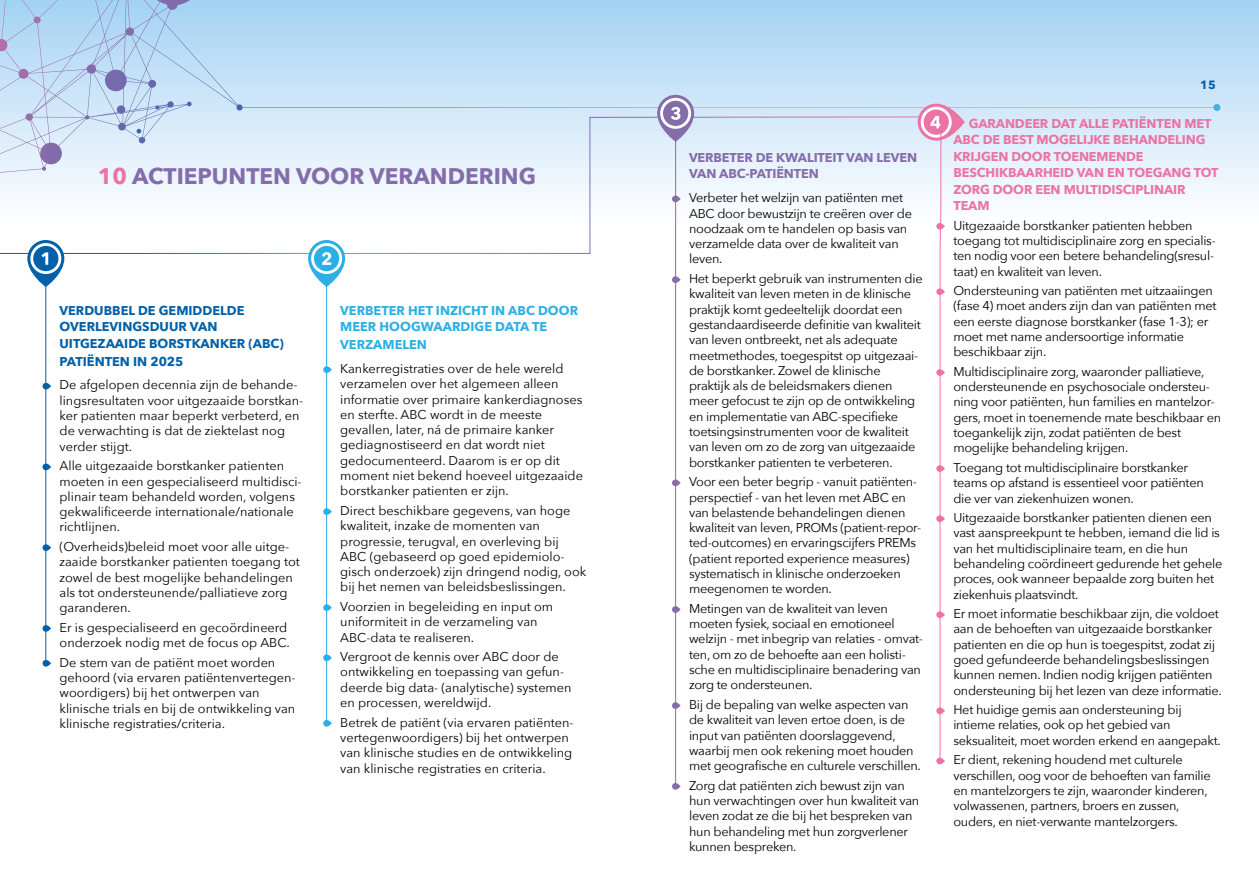
<style>
.page{position:relative;width:1259px;height:893px;background:#fff}
.page>*{position:absolute;margin:0;border:0;box-sizing:border-box;transform-origin:0 0}
.t1{font:700 22.5px "Avenir Next";color:#846daa}
.t2{font:12.75px/15.3px "Avenir Next";letter-spacing:-.02em;color:#000}
.t3{font:12.75px/15.3px "Avenir Next";color:#000}
.t4{font:700 12.75px/16.5px "Avenir Next";letter-spacing:-.01em;color:#eb73a5}
.t5{font:700 12.75px/16.5px "Avenir Next";color:#0060a9}
.t6{font:700 12.75px/16.5px "Avenir Next";color:#2dafe6}
.t7{font:700 12.75px/16.5px "Avenir Next";letter-spacing:-.01em;color:#846daa}
.t8{font:700 12px "Avenir Next";color:#0060a9}
.s1{color:#eb73a5}
</style>
<div class="page">
<div style="left:0;top:0;width:1259px;height:229px;background:linear-gradient(to bottom,#a5d2f3,#fff)"></div>
<svg style="left:0;top:0;width:1220px;height:173px;background:#beddf5"></svg>
<svg style="left:187px;top:102px;width:5px;height:4px"></svg>
<svg style="left:167px;top:101px;width:7px;height:7px"></svg>
<svg style="left:0;top:116px;width:920px;height:138px"></svg>
<svg style="left:27px;top:240px;width:37px;height:47px"></svg>
<svg style="left:28px;top:241px;width:35px;height:45px"></svg>
<svg style="left:30px;top:243px;width:31px;height:31px"></svg>
<svg style="left:308px;top:240px;width:37px;height:47px"></svg>
<svg style="left:309px;top:241px;width:35px;height:45px"></svg>
<svg style="left:311px;top:243px;width:31px;height:31px"></svg>
<svg style="left:657px;top:95px;width:37px;height:47px"></svg>
<svg style="left:658px;top:96px;width:35px;height:45px"></svg>
<svg style="left:660px;top:98px;width:31px;height:31px"></svg>
<svg style="left:917px;top:104px;width:47px;height:37px"></svg>
<svg style="left:918px;top:105px;width:45px;height:35px"></svg>
<hr style="left:326px;top:284px;width:1px;height:441px;background:#2dafe6">
<hr style="left:45px;top:284px;width:1px;height:377px;background:#0060a9">
<hr style="left:675px;top:134px;width:1px;height:652px;background:#846daa">
<svg style="left:920px;top:107px;width:31px;height:651px"></svg>
<div style="left:43px;top:383px;width:8px;height:6px;background:#0060a9;border-radius:3px"></div>
<div style="left:43px;top:464px;width:8px;height:6px;background:#0060a9;border-radius:3px"></div>
<svg style="left:43px;top:544px;width:8px;height:7px"></svg>
<svg style="left:43px;top:625px;width:8px;height:7px"></svg>
<div style="left:43px;top:660px;width:8px;height:7px;background:#0060a9;border-radius:3px"></div>
<svg style="left:323px;top:366px;width:9px;height:7px"></svg>
<svg style="left:323px;top:508px;width:9px;height:7px"></svg>
<svg style="left:323px;top:604px;width:9px;height:7px"></svg>
<svg style="left:323px;top:654px;width:9px;height:7px"></svg>
<svg style="left:323px;top:720px;width:9px;height:7px"></svg>
<div style="left:672px;top:196px;width:8px;height:6px;background:#846daa;border-radius:3px"></div>
<div style="left:672px;top:276px;width:8px;height:7px;background:#846daa;border-radius:3px"></div>
<div style="left:672px;top:479px;width:8px;height:7px;background:#846daa;border-radius:3px"></div>
<div style="left:672px;top:606px;width:8px;height:7px;background:#846daa;border-radius:3px"></div>
<div style="left:672px;top:702px;width:8px;height:7px;background:#846daa;border-radius:3px"></div>
<div style="left:672px;top:783px;width:8px;height:7px;background:#846daa;border-radius:3px"></div>
<div style="left:936px;top:223px;width:9px;height:7px;background:#eb73a5;border-radius:3px"></div>
<div style="left:936px;top:288px;width:9px;height:7px;background:#eb73a5;border-radius:3px"></div>
<svg style="left:936px;top:369px;width:9px;height:7px"></svg>
<svg style="left:936px;top:465px;width:9px;height:7px"></svg>
<div style="left:936px;top:515px;width:9px;height:7px;background:#eb73a5;border-radius:3px"></div>
<div style="left:936px;top:611px;width:9px;height:7px;background:#eb73a5;border-radius:3px"></div>
<div style="left:936px;top:707px;width:9px;height:7px;background:#eb73a5;border-radius:3px"></div>
<div style="left:936px;top:758px;width:9px;height:6px;background:#eb73a5;border-radius:3px"></div>
<h1 class="t1" style="left:98px;top:157px;width:440px"><span class="s1">10</span> ACTIEPUNTEN VOOR VERANDERING</h1>
<p class="t5" style="left:60px;top:302px;width:226px">VERDUBBEL DE GEMIDDELDE<br>OVERLEVINGSDUUR VAN<br>UITGEZAAIDE BORSTKANKER (ABC)</p>
<p class="t5" style="left:60px;top:353px;width:125px">PATIËNTEN IN 2025</p>
<p class="t3" style="left:60px;top:377px;width:245px">De afgelopen decennia zijn de behande&shy;lingsresultaten voor uitgezaaide borstkan&shy;ker patienten maar beperkt verbeterd, en de verwachting is dat de ziektelast nog verder stijgt.</p>
<p class="t3" style="left:60px;top:458px;width:244px">Alle uitgezaaide borstkanker patienten moeten in een gespecialiseerd multidisci&shy;plinair team behandeld worden, volgens gekwalificeerde internationale/nationale richtlijnen.</p>
<p class="t3" style="left:60px;top:538px;width:242px">(Overheids)beleid moet voor alle uitge&shy;zaaide borstkanker patienten toegang tot zowel de best mogelijke behandelingen als tot ondersteunende/palliatieve zorg garanderen.</p>
<p class="t3" style="left:60px;top:619px;width:232px">Er is gespecialiseerd en gecoördineerd onderzoek nodig met de focus op ABC.</p>
<p class="t3" style="left:60px;top:654px;width:238px">De stem van de patiënt moet worden gehoord (via ervaren patiëntenvertegen&shy;woordigers) bij het ontwerpen van klinische trials en bij de ontwikkeling van klinische registraties/criteria.</p>
<p class="t6" style="left:340px;top:302px;width:239px">VERBETER HET INZICHT IN ABC DOOR<br>MEER HOOGWAARDIGE DATA TE</p>
<p class="t6" style="left:340px;top:336px;width:88px">VERZAMELEN</p>
<p class="t3" style="left:340px;top:360px;width:244px">Kankerregistraties over de hele wereld verzamelen over het algemeen alleen informatie over primaire kankerdiagnoses en sterfte. ABC wordt in de meeste gevallen, later, ná de primaire kanker gediagnostiseerd en dat wordt niet gedocumenteerd. Daarom is er op dit moment niet bekend hoeveel uitgezaaide borstkanker patienten er zijn.</p>
<p class="t3" style="left:340px;top:502px;width:248px">Direct beschikbare gegevens, van hoge kwaliteit, inzake de momenten van progressie, terugval, en overleving bij ABC (gebaseerd op goed epidemiolo&shy;gisch onderzoek) zijn dringend nodig, ook bij het nemen van beleidsbeslissingen.</p>
<p class="t3" style="left:340px;top:598px;width:214px">Voorzien in begeleiding en input om uniformiteit in de verzameling van<br>ABC-data te realiseren.</p>
<p class="t3" style="left:340px;top:648px;width:233px">Vergroot de kennis over ABC door de ontwikkeling en toepassing van gefun&shy;deerde big data- (analytische) systemen en processen, wereldwijd.</p>
<p class="t3" style="left:340px;top:714px;width:235px">Betrek de patiënt (via ervaren patiënten&shy;vertegenwoordigers) bij het ontwerpen van klinische studies en de ontwikkeling van klinische registraties en criteria.</p>
<p class="t7" style="left:689px;top:149px;width:229px">VERBETER DE KWALITEIT VAN LEVEN<br>VAN ABC-PATIËNTEN</p>
<p class="t2" style="left:689px;top:190px;width:224px">Verbeter het welzijn van patiënten met<br>ABC door bewustzijn te creëren over de noodzaak om te handelen op basis van verzamelde data over de kwaliteit van leven.</p>
<p class="t2" style="left:689px;top:270px;width:235px">Het beperkt gebruik van instrumenten die kwaliteit van leven meten in de klinische praktijk komt gedeeltelijk doordat een gestandaardiseerde definitie van kwaliteit van leven ontbreekt, net als adequate meetmethodes, toegespitst op uitgezaai&shy;de borstkanker. Zowel de klinische praktijk als de beleidsmakers dienen meer gefocust te zijn op de ontwikkeling en implementatie van ABC-specifieke toetsingsinstrumenten voor de kwaliteit van leven om zo de zorg van uitgezaaide borstkanker patienten te verbeteren.</p>
<p class="t2" style="left:689px;top:474px;width:234px">Voor een beter begrip - vanuit patiënten&shy;perspectief - van het leven met ABC en van belastende behandelingen dienen kwaliteit van leven, PROMs (patient-repor&shy;ted-outcomes) en ervaringscijfers PREMs (patient reported experience measures) systematisch in klinische onderzoeken meegenomen te worden.</p>
<p class="t2" style="left:689px;top:600px;width:235px">Metingen van de kwaliteit van leven moeten fysiek, sociaal en emotioneel welzijn - met inbegrip van relaties - omvat&shy;ten, om zo de behoefte aan een holisti&shy;sche en multidisciplinaire benadering van zorg te ondersteunen.</p>
<p class="t2" style="left:689px;top:696px;width:233px">Bij de bepaling van welke aspecten van de kwaliteit van leven ertoe doen, is de input van patiënten doorslaggevend, waarbij men ook rekening moet houden met geografische en culturele verschillen.</p>
<p class="t2" style="left:689px;top:777px;width:232px">Zorg dat patiënten zich bewust zijn van hun verwachtingen over hun kwaliteit van leven zodat ze die bij het bespreken van hun behandeling met hun zorgverlener kunnen bespreken.</p>
<p class="t8" style="left:1200px;top:74px;width:17px">15</p>
<p class="t4" style="left:953px;top:115px;width:267px;text-indent:15px">GARANDEER DAT ALLE PATIËNTEN MET<br>ABC DE BEST MOGELIJKE BEHANDELING<br>KRIJGEN DOOR TOENEMENDE<br>BESCHIKBAARHEID VAN EN TOEGANG TOT<br>ZORG DOOR EEN MULTIDISCIPLINAIR<br>TEAM</p>
<p class="t2" style="left:953px;top:217px;width:264px">Uitgezaaide borstkanker patienten hebben toegang tot multidisciplinaire zorg en specialis&shy;ten nodig voor een betere behandeling(sresul&shy;taat) en kwaliteit van leven.</p>
<p class="t2" style="left:953px;top:282px;width:265px">Ondersteuning van patiënten met uitzaaiingen (fase 4) moet anders zijn dan van patiënten met een eerste diagnose borstkanker (fase 1-3); er moet met name andersoortige informatie beschikbaar zijn.</p>
<p class="t2" style="left:953px;top:363px;width:269px">Multidisciplinaire zorg, waaronder palliatieve, ondersteunende en psychosociale ondersteu&shy;ning voor patiënten, hun families en mantelzor&shy;gers, moet in toenemende mate beschikbaar en toegankelijk zijn, zodat patiënten de best mogelijke behandeling krijgen.</p>
<p class="t2" style="left:953px;top:459px;width:252px">Toegang tot multidisciplinaire borstkanker teams op afstand is essentieel voor patiënten die ver van ziekenhuizen wonen.</p>
<p class="t2" style="left:953px;top:509px;width:270px">Uitgezaaide borstkanker patienten dienen een vast aanspreekpunt te hebben, iemand die lid is van het multidisciplinaire team, en die hun behandeling coördineert gedurende het gehele proces, ook wanneer bepaalde zorg buiten het ziekenhuis plaatsvindt.</p>
<p class="t2" style="left:953px;top:605px;width:270px">Er moet informatie beschikbaar zijn, die voldoet aan de behoeften van uitgezaaide borstkanker patienten en die op hun is toegespitst, zodat zij goed gefundeerde behandelingsbeslissingen kunnen nemen. Indien nodig krijgen patiënten ondersteuning bij het lezen van deze informatie.</p>
<p class="t2" style="left:953px;top:701px;width:269px">Het huidige gemis aan ondersteuning bij intieme relaties, ook op het gebied van seksualiteit, moet worden erkend en aangepakt.</p>
<p class="t2" style="left:953px;top:752px;width:259px">Er dient, rekening houdend met culturele verschillen, oog voor de behoeften van familie en mantelzorgers te zijn, waaronder kinderen, volwassenen, partners, broers en zussen, ouders, en niet-verwante mantelzorgers.</p>
</div>
